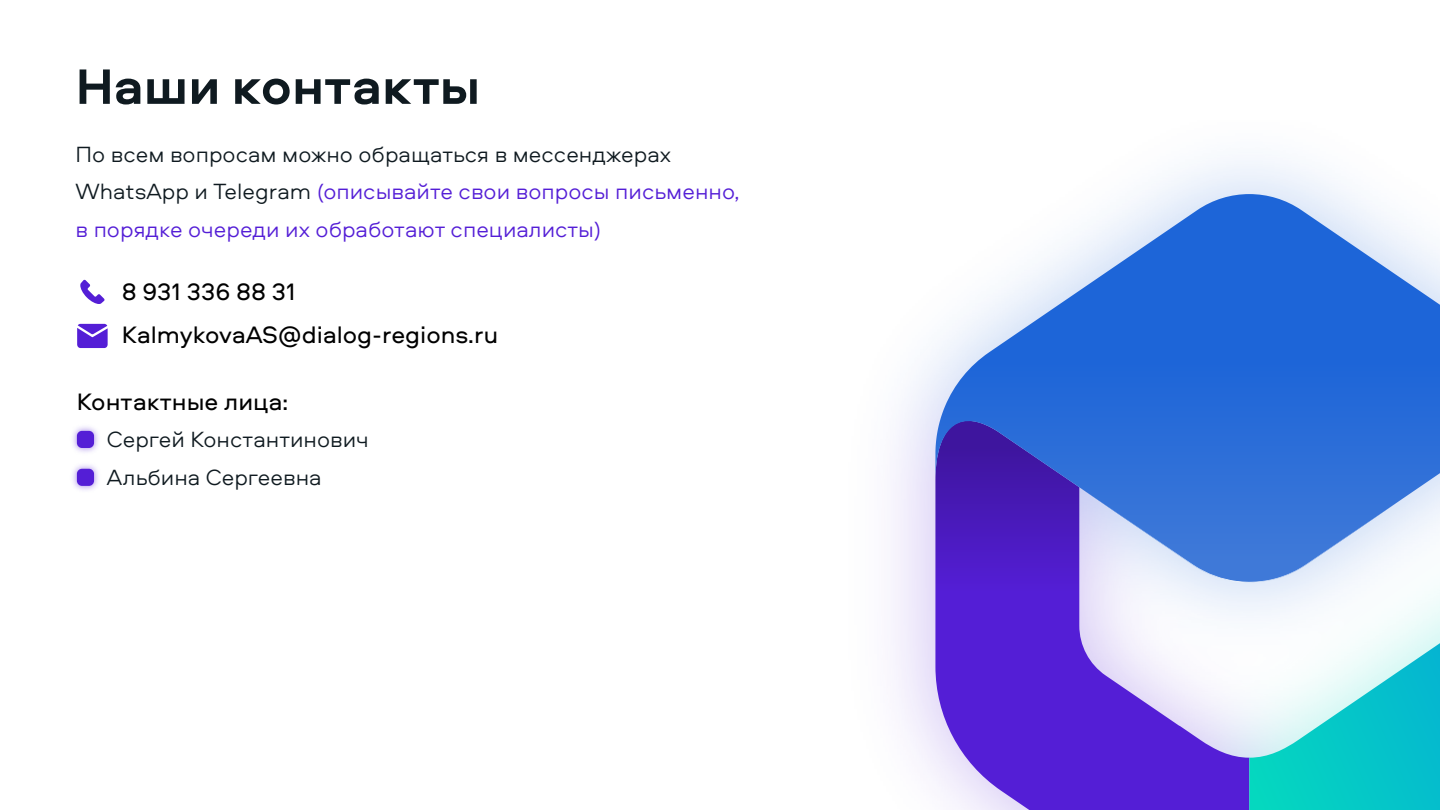
<style>
.page{position:relative;width:1440px;height:810px;background:#fff}
.page>*{position:absolute;margin:0;border:0;box-sizing:border-box;transform-origin:0 0}
.t1{font:700 51.75px "Aeroport";color:#0f1a20}
.t2{font:24.75px/42.8px "Aeroport";color:#000}
.t3{font:300 22.95px/37.5px "Aeroport";color:#541ed6}
.t4{font:300 22.95px/37.5px "Aeroport";color:#0f1a20}
.s1{color:#0f1a20}
</style>
<div class="page">
<svg style="left:935px;top:588px;width:314px;height:222px"></svg>
<svg style="left:935px;top:194px;width:505px;height:394px"></svg>
<svg style="left:1249px;top:643px;width:191px;height:167px"></svg>
<svg style="left:1079px;top:487px;width:320px;height:96px;background:#7ba2e5"></svg>
<svg style="left:80px;top:280px;width:25px;height:24px"></svg>
<svg style="left:77px;top:324px;width:31px;height:24px"></svg>
<img style="left:72px;top:426px;width:27px;height:27px">
<div style="left:77px;top:431px;width:17px;height:17px;background:#541ed6;border-radius:5px"></div>
<img style="left:72px;top:464px;width:27px;height:27px">
<div style="left:77px;top:469px;width:17px;height:17px;background:#541ed6;border-radius:5px"></div>
<h1 class="t1" style="left:76px;top:49px;width:406px">Наши контакты</h1>
<p class="t3" style="left:76px;top:134px;width:665px"><span class="s1">По всем вопросам можно обращаться в мессенджерах<br>WhatsApp и Telegram</span> (описывайте свои вопросы письменно, в порядке очереди их обработают специалисты)</p>
<p class="t2" style="left:122px;top:269px;width:378px">8 931 336 88 31<br>KalmykovaAS@dialog-regions.ru</p>
<p class="t2" style="left:77px;top:379px;width:213px">Контактные лица:</p>
<p class="t4" style="left:107px;top:419px;width:264px">Сергей Константинович<br>Альбина Сергеевна</p>
</div>
